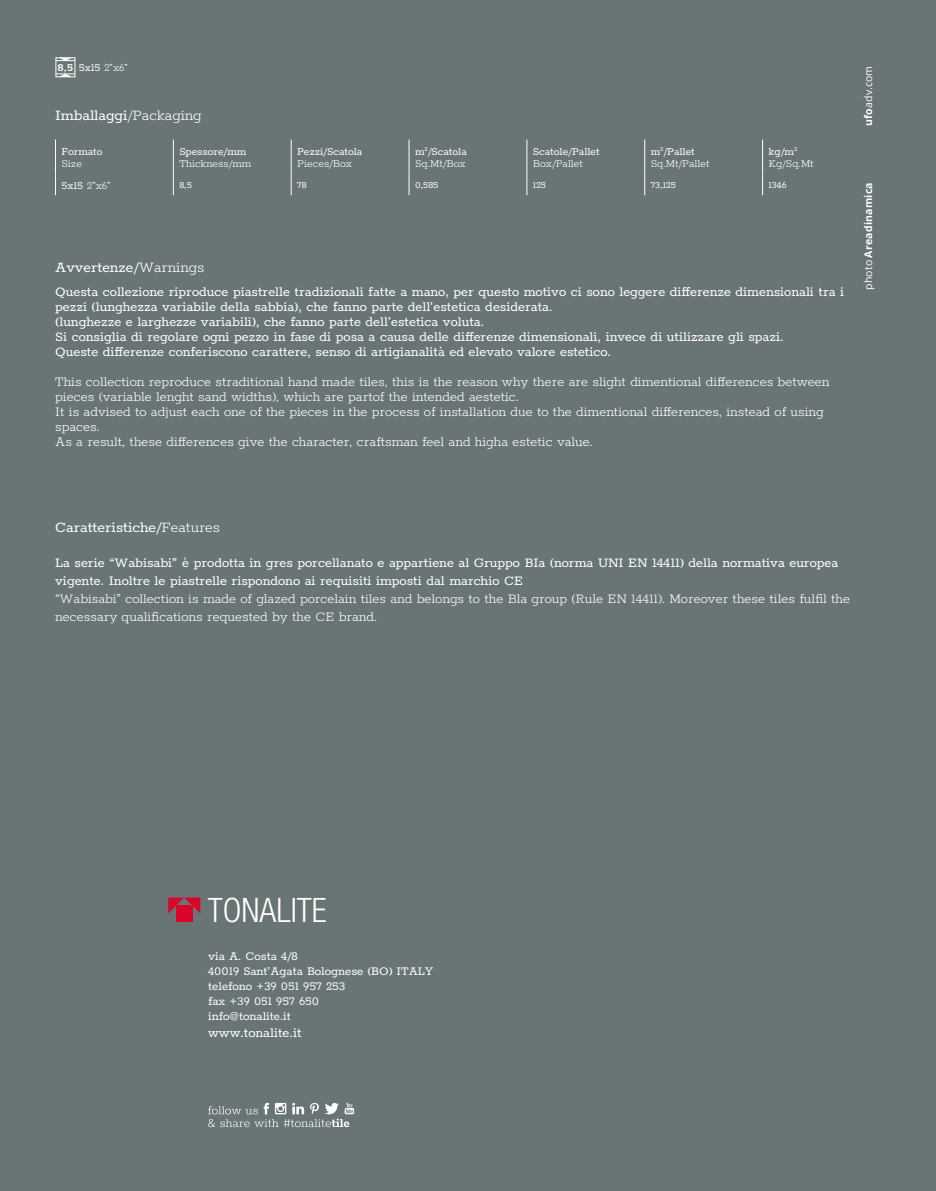
<style>
.page{position:relative;width:936px;height:1191px;background:#fff}
.page>*{position:absolute;margin:0;border:0;box-sizing:border-box;transform-origin:0 0}
.t1{font:300 condensed 33.75px "Helvetica Neue LT Std";color:#fff}
.t2{font:16.5px "Rokkitt";color:#fff}
.t3{font:15px/15px "Rokkitt";color:#fff}
.t4{font:300 15px/15px "Rokkitt";color:#fff}
.t5{font:13.5px/15px "Rokkitt";color:#fff}
.t6{font:300 12px/12px "Rokkitt";color:#fff}
.t7{font:12px/12px "Rokkitt";color:#fff}
.t8{font:10.5px "Rokkitt";color:#fff}
.t9{font:700 10.5px "Open Sans";letter-spacing:.02em;color:#fff}
.t10{font:10.5px "Open Sans";letter-spacing:.02em;color:#fff}
.s1{font-weight:700;font-size:12.15px}
.s2{font-weight:400}
.s3{font-weight:300}
.s4{font-weight:700}
</style>
<div class="page">
<div style="left:0;top:0;width:935px;height:1191px;background:#697474"></div>
<div style="left:176px;top:905px;width:16px;height:16px;background:#db052c"></div>
<svg style="left:168px;top:897px;width:32px;height:16px"></svg>
<svg style="left:208px;top:1102px;width:146px;height:25px"></svg>
<hr style="left:55px;top:140px;width:1px;height:33px;background:#fff">
<svg style="left:55px;top:173px;width:1px;height:22px"></svg>
<hr style="left:173px;top:140px;width:1px;height:33px;background:#fff">
<hr style="left:291px;top:140px;width:1px;height:33px;background:#fff">
<hr style="left:409px;top:140px;width:1px;height:33px;background:#fff">
<hr style="left:526px;top:140px;width:1px;height:33px;background:#fff">
<hr style="left:644px;top:140px;width:1px;height:33px;background:#fff">
<hr style="left:762px;top:140px;width:1px;height:33px;background:#fff">
<svg style="left:173px;top:173px;width:1px;height:22px"></svg>
<svg style="left:291px;top:173px;width:1px;height:22px"></svg>
<svg style="left:409px;top:173px;width:1px;height:22px"></svg>
<svg style="left:526px;top:173px;width:1px;height:22px"></svg>
<svg style="left:644px;top:173px;width:1px;height:22px"></svg>
<svg style="left:762px;top:173px;width:1px;height:22px"></svg>
<svg style="left:56px;top:57px;width:19px;height:4px"></svg>
<svg style="left:56px;top:74px;width:19px;height:4px"></svg>
<p class="t6" style="left:57px;top:61px;width:72px"><span class="s1">8,5</span> <span class="s2">5x15</span> 2”x6”</p>
<p class="t2" style="left:55px;top:104px;width:148px">Imballaggi<span class="s3">/Packaging</span></p>
<p class="t7" style="left:61px;top:145px;width:43px">Formato</p>
<p class="t6" style="left:61px;top:157px;width:22px">Size</p>
<p class="t7" style="left:179px;top:145px;width:68px">Spessore/mm</p>
<p class="t6" style="left:179px;top:157px;width:73px">Thickness/mm</p>
<p class="t7" style="left:297px;top:145px;width:67px">Pezzi/Scatola</p>
<p class="t6" style="left:297px;top:157px;width:56px">Pieces/Box</p>
<p class="t7" style="left:415px;top:145px;width:53px">m<sup>2</sup>/Scatola<br><span class="s3">Sq.Mt/Box</span></p>
<p class="t7" style="left:533px;top:145px;width:68px">Scatole/Pallet</p>
<p class="t6" style="left:533px;top:157px;width:52px">Box/Pallet</p>
<p class="t6" style="left:650px;top:145px;width:60px"><span class="s2">m</span><sup>2</sup><span class="s2">/Pallet<br></span>Sq.Mt/Pallet</p>
<p class="t6" style="left:768px;top:145px;width:47px"><span class="s2">kg/m</span><sup>2<br></sup>Kg/Sq.Mt</p>
<p class="t6" style="left:61px;top:179px;width:51px"><span class="s2">5x15</span> 2”x6”</p>
<p class="t8" style="left:179px;top:178px;width:14px">8,5</p>
<p class="t8" style="left:297px;top:178px;width:11px">78</p>
<p class="t8" style="left:415px;top:178px;width:25px">0,585</p>
<p class="t8" style="left:533px;top:178px;width:15px">125</p>
<p class="t8" style="left:650px;top:178px;width:27px">73,125</p>
<p class="t8" style="left:768px;top:178px;width:19px">1346</p>
<p class="t2" style="left:55px;top:257px;width:150px">Avvertenze/<span class="s3">Warnings</span></p>
<p class="t3" style="left:55px;top:283px;width:790px">Questa collezione riproduce piastrelle tradizionali fatte a mano, per questo motivo ci sono leggere differenze dimensionali tra i pezzi (lunghezza variabile della sabbia), che fanno parte dell’estetica desiderata.<br>(lunghezze e larghezze variabili), che fanno parte dell’estetica voluta.<br>Si consiglia di regolare ogni pezzo in fase di posa a causa delle differenze dimensionali, invece di utilizzare gli spazi.<br>Queste differenze conferiscono carattere, senso di artigianalità ed elevato valore estetico.</p>
<p class="t4" style="left:55px;top:373px;width:775px">This collection reproduce straditional hand made tiles, this is the reason why there are slight dimentional differences between pieces (variable lenght sand widths), which are partof the intended aestetic.<br>It is advised to adjust each one of the pieces in the process of installation due to the dimentional differences, instead of using spaces.<br>As a result, these differences give the character, craftsman feel and higha estetic value.</p>
<p class="t10" style="left:861px;top:126px;width:62px;rotate:-90deg"><span class="s4">ufo</span>adv.com</p>
<p class="t9" style="left:860px;top:290px;width:109px;rotate:-90deg"><span class="s2">photo</span> Areadinamica</p>
<p class="t2" style="left:55px;top:516px;width:166px">Caratteristiche/<span class="s3">Features</span></p>
<p class="t3" style="left:55px;top:552px;width:784px;line-height:18px">La serie “Wabisabi” è prodotta in gres porcellanato e appartiene al Gruppo BIa (norma UNI EN 14411) della normativa europea vigente. Inoltre le piastrelle rispondono ai requisiti imposti dal marchio CE</p>
<p class="t4" style="left:55px;top:588px;width:796px;line-height:18px">“Wabisabi” collection is made of glazed porcelain tiles and belongs to the Bla group (Rule EN 14411). Moreover these tiles fulfil the necessary qualifications requested by the CE brand.</p>
<h1 class="t1" style="left:208px;top:890px;width:121px">TONALITE</h1>
<p class="t5" style="left:208px;top:948px;width:227px">via A. Costa 4/8<br>40019 Sant’Agata Bolognese (BO) ITALY telefono +39 051 957 253<br>fax +39 051 957 650<br>info@tonalite.it</p>
<p class="t3" style="left:208px;top:1024px;width:95px">www.tonalite.it</p>
</div>
